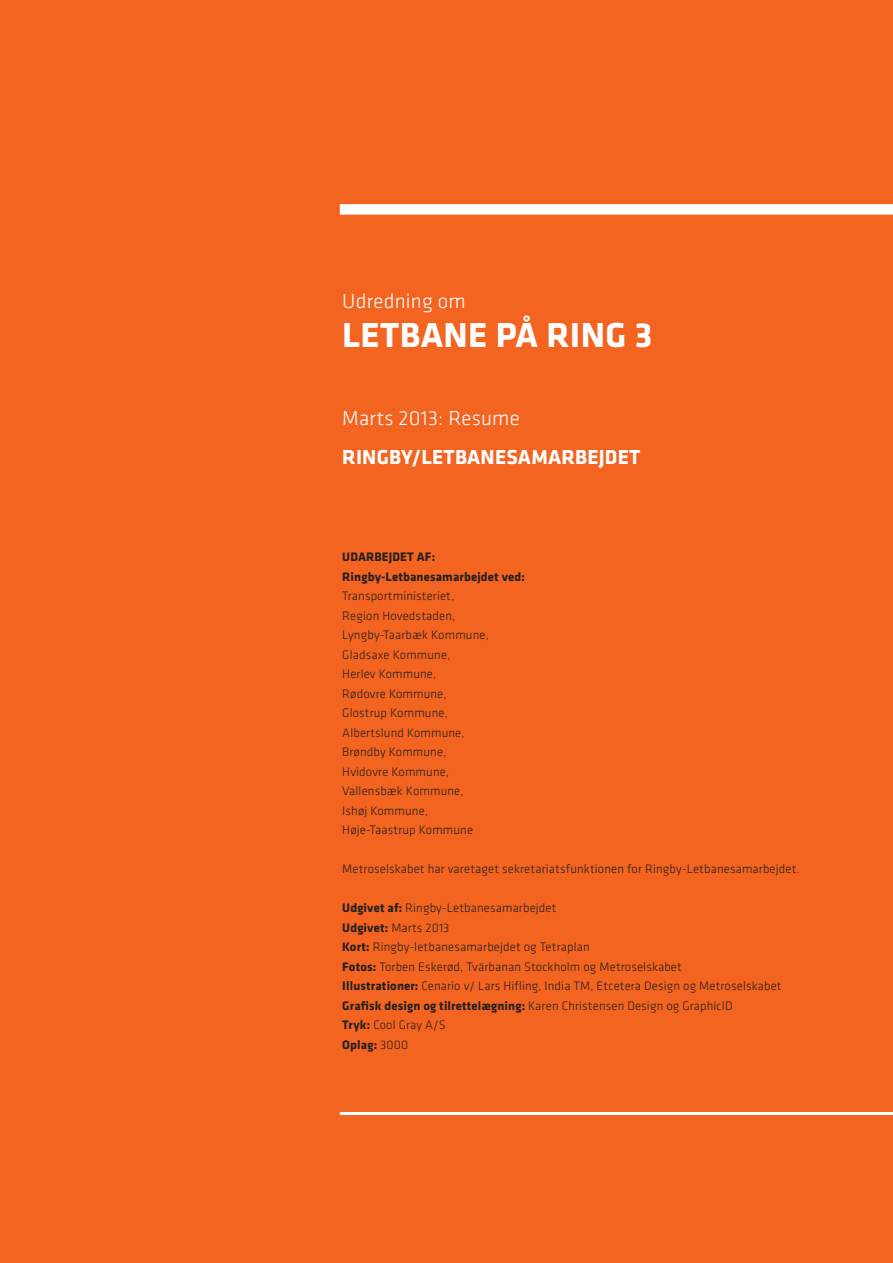
<style>
.page{position:relative;width:893px;height:1263px;background:#f36421}
.page>*{position:absolute;margin:0;border:0;box-sizing:border-box;transform-origin:0 0}
.t1{font:700 36px "Klavika";letter-spacing:.01em;color:#fff}
.t2{font:300 21px "Klavika";letter-spacing:.01em;color:#fff}
.t3{font:700 21px "Klavika";letter-spacing:.01em;color:#fff}
.t4{font:300 12.75px/19.5px "Klavika";letter-spacing:.01em;color:#231f20}
.t5{font:700 12.75px/19.5px "Klavika";letter-spacing:.01em;color:#231f20}
.s1{font-weight:700}
</style>
<div class="page">
<hr style="left:340px;top:1112px;width:553px;height:3px;background:#fff">
<div style="left:340px;top:204px;width:553px;height:11px;background:#fff"></div>
<h2 class="t2" style="left:342px;top:288px;width:125px">Udredning om</h2>
<h1 class="t1" style="left:342px;top:309px;width:311px">Letbane PÅ Ring 3</h1>
<h2 class="t2" style="left:342px;top:405px;width:179px">Marts 2013: Resume</h2>
<h2 class="t3" style="left:342px;top:441px;width:26px">RINGB</h2>
<h2 class="t3" style="left:401px;top:441px;width:45px">Y/LETBANE</h2>
<h2 class="t3" style="left:506px;top:441px;width:135px">SAMARBEJDEt</h2>
<p class="t5" style="left:342px;top:546px;width:184px">Udarbejd et af:<br>Ringby-Letbanesamarbejdet ved:</p>
<p class="t4" style="left:342px;top:586px;width:148px">Transportministeriet,<br>Region Hovedstaden,<br>Lyngby-Taarbæk Kommune,<br>Gladsaxe Kommune,<br>Herlev Kommune,<br>Rødovre Kommune,<br>Glostrup Kommune,<br>Albertslund Kommune,<br>Brøndby Kommune,<br>Hvidovre Kommune,<br>Vallensbæk Kommune,<br>Ishøj Kommune,<br>Høje-Taastrup Kommune</p>
<p class="t4" style="left:342px;top:859px;width:459px">Metroselskabet har varetaget sekretariatsfunktionen for Ringby-Letbanesamarbejdet.</p>
<p class="t4" style="left:342px;top:898px;width:441px"><span class="s1">Udgivet af:</span> Ringby-Letbanesamarbejdet<br><span class="s1">Udgivet:</span> Marts 2013<br><span class="s1">Kort:</span> Ringby-letbanesamarbejdet og Tetraplan<br><span class="s1">Fotos:</span> Torben Eskerød, Tvärbanan Stockholm og Metroselskabet<br><span class="s1">Illustrationer:</span> Cenario v/ Lars Hifling, I ndia TM, Etcetera Design og Metroselskabet <span class="s1">Grafisk design og tilrettelægning:</span> Karen Christensen Design og G raphicID<br><span class="s1">Tryk:</span> Cool G ray A/S<br><span class="s1">Oplag:</span> 3000</p>
</div>
